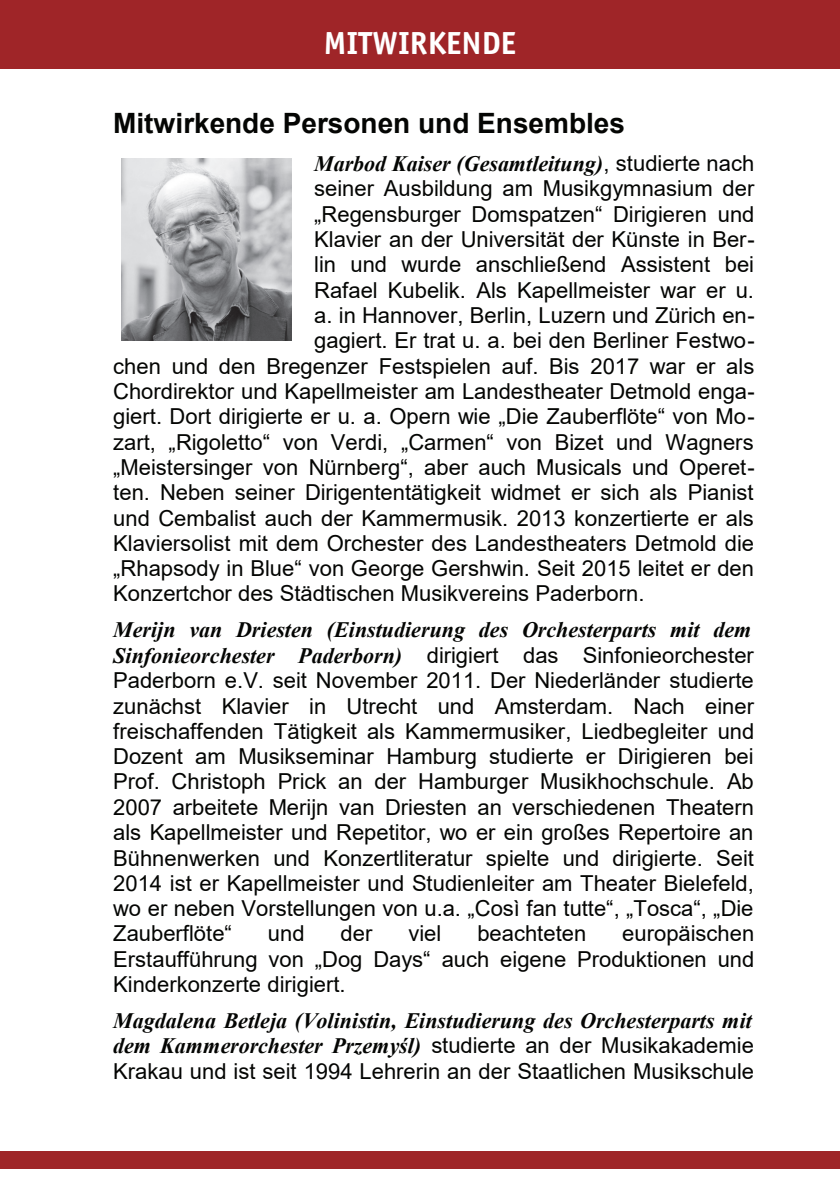
<style>
.page{position:relative;width:840px;height:1191px;background:#fff}
.page>*{position:absolute;margin:0;border:0;box-sizing:border-box;transform-origin:0 0}
.t1{font:700 32px "Officina Sans";color:#fff}
.t2{font:700 28px "Arial";color:#040503}
.t3{font:22px/25.4px "Arial";color:#040503;text-align:justify}
.t4{font:italic 700 22px/25.4px "Times New Roman";color:#040503}
.s1{font-family:"Arial";font-weight:400;font-style:normal}
.s2{font-family:"Times New Roman";font-weight:700;font-style:italic}
</style>
<div class="page">
<div style="left:0;top:0;width:839px;height:68px;background:#9f2528"></div>
<div style="left:0;top:1151px;width:839px;height:17px;background:#9f2528"></div>
<img style="left:121px;top:158px;width:170px;height:182px">
<h1 class="t1" style="left:324px;top:23px;width:193px">MITWIRKEN DE</h1>
<p class="t2" style="left:113px;top:112px;width:513px">Mitwirkende Personen und Ensembles</p>
<p class="t4" style="left:314px;top:151px;width:441px">Marbod Kaiser (Gesamtleitung)<span class="s1">, studierte nach</span></p>
<p class="t3" style="left:314px;top:177px;width:441px">seiner Ausbildung am Musikgymnasium der</p>
<p class="t3" style="left:314px;top:202px;width:441px">„Regensburger Domspatzen“ Dirigieren und</p>
<p class="t3" style="left:314px;top:227px;width:441px">Klavier an der Universität der Künste in Ber-</p>
<p class="t3" style="left:314px;top:253px;width:441px">lin und wurde anschließend Assistent bei</p>
<p class="t3" style="left:314px;top:278px;width:441px">Rafael Kubelik. Als Kapellmeister war er u.</p>
<p class="t3" style="left:314px;top:303px;width:441px">a. in Hannover, Berlin, Luzern und Zürich en-</p>
<p class="t3" style="left:314px;top:328px;width:441px">gagiert. Er trat u. a. bei den Berliner Festwo-</p>
<p class="t3" style="left:113px;top:354px;width:642px">chen und den Bregenzer Festspielen auf. Bis 2017 war er als</p>
<p class="t3" style="left:113px;top:379px;width:642px">Chordirektor und Kapellmeister am Landestheater Detmold enga-</p>
<p class="t3" style="left:113px;top:404px;width:642px">giert. Dort dirigierte er u. a. Opern wie „Die Zauberflöte“ von Mo-</p>
<p class="t3" style="left:113px;top:430px;width:641px">zart, „Rigoletto“ von Verdi, „Carmen“ von Bizet und Wagners</p>
<p class="t3" style="left:113px;top:455px;width:642px">„Meistersinger von Nürnberg“, aber auch Musicals und Operet-</p>
<p class="t3" style="left:113px;top:480px;width:641px">ten. Neben seiner Dirigententätigkeit widmet er sich als Pianist</p>
<p class="t3" style="left:113px;top:506px;width:641px">und Cembalist auch der Kammermusik. 2013 konzertierte er als</p>
<p class="t3" style="left:113px;top:531px;width:642px">Klaviersolist mit dem Orchester des Landestheaters Detmold die</p>
<p class="t3" style="left:113px;top:556px;width:642px">„Rhapsody in Blue“ von George Gershwin. Seit 2015 leitet er den</p>
<p class="t3" style="left:113px;top:581px;width:532px">Konzertchor des Städtischen Musikvereins Paderborn.</p>
<p class="t4" style="left:113px;top:618px;width:639px">Merijn van Driesten (Einstudierung des Orchesterparts mit dem</p>
<p class="t3" style="left:113px;top:643px;width:642px"><span class="s2">Sinfonieorchester Paderborn)</span> dirigiert das Sinfonieorchester Paderborn e.V. seit November 2011. Der Niederländer studierte zunächst Klavier in Utrecht und Amsterdam. Nach einer freischaffenden Tätigkeit als Kammermusiker, Liedbegleiter und Dozent am Musikseminar Hamburg studierte er Dirigieren bei Prof. Christoph Prick an der Hamburger Musikhochschule. Ab 2007 arbeitete Merijn van Driesten an verschiedenen Theatern als Kapellmeister und Repetitor, wo er ein großes Repertoire an Bühnenwerken und Konzertliteratur spielte und dirigierte. Seit 2014 ist er Kapellmeister und Studienleiter am Theater Bielefeld, wo er neben Vorstellungen von u.a. „Così fan tutte“, „Tosca“, „Die Zauberflöte“</p>
<p class="t3" style="left:113px;top:921px;width:642px;text-indent:508px">europäischen Erstaufführung von „Dog Days“ auch eigene Produktionen und Kinderkonzerte dirigiert.</p>
<p class="t4" style="left:113px;top:1008px;width:642px">Magdalena Betleja (Volinistin, Einstudierung des Orchesterparts mit dem Kammerorchester Przemyśl) <span class="s1">studierte an der Musikakademie</span></p>
<p class="t3" style="left:113px;top:1059px;width:642px">Krakau und ist seit 1994 Lehrerin an der Staatlichen Musikschule</p>
<p class="t3" style="left:268px;top:921px;width:38px">und</p>
<p class="t3" style="left:340px;top:921px;width:33px">der</p>
<p class="t3" style="left:408px;top:921px;width:34px">viel</p>
<p class="t3" style="left:477px;top:921px;width:110px">beachteten</p>
</div>
